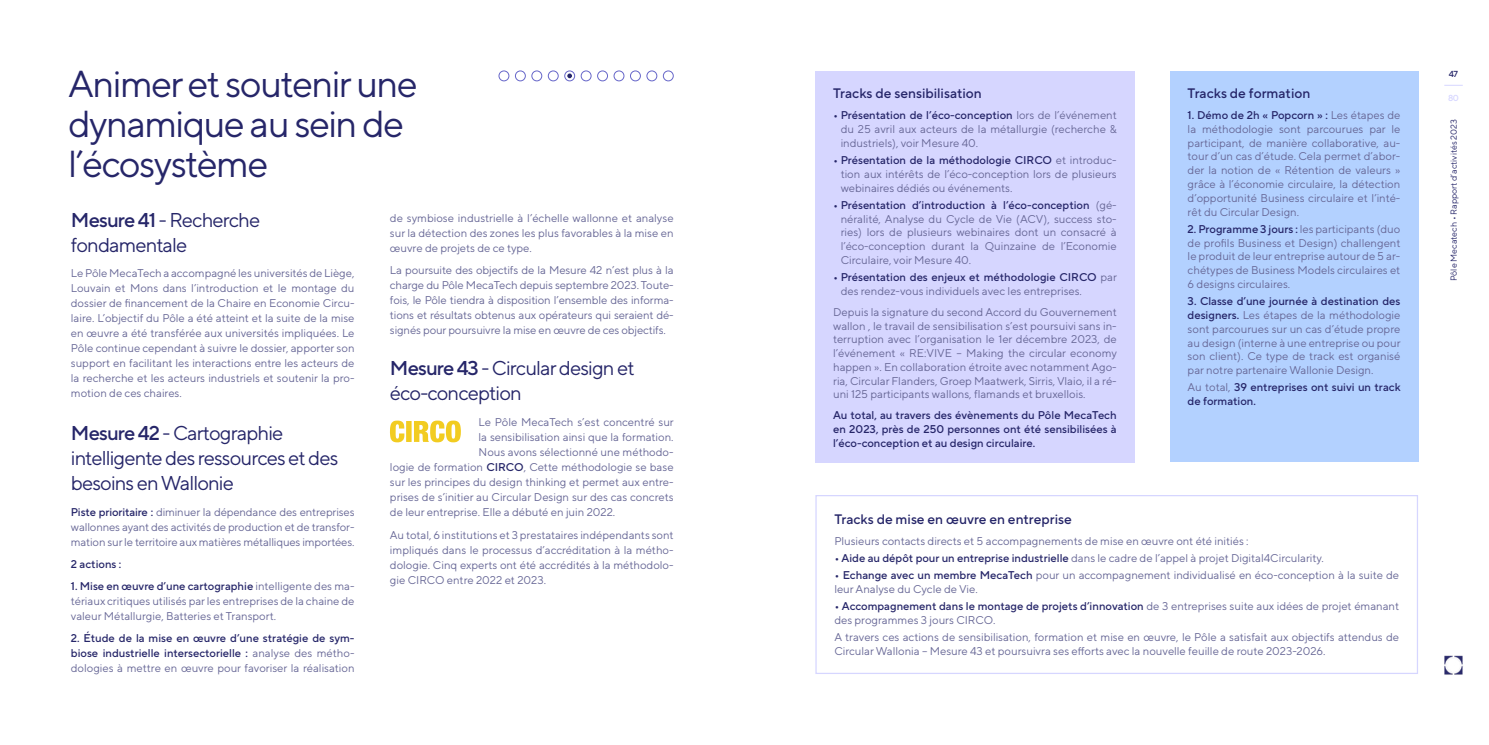
<style>
.page{position:relative;width:1489px;height:745px;background:#fff}
.page>*{position:absolute;margin:0;border:0;box-sizing:border-box;transform-origin:0 0}
.t1{font:37.5px/40px "TT Norms Pro";letter-spacing:-.04em;color:#262669}
.t2{font:20px/25px "TT Norms Pro";letter-spacing:-.04em;color:#262669}
.t3{font:500 13.75px "TT Norms Pro";color:#262669}
.t4{font:11.25px/13.8px "TT Norms Pro";color:#676796;text-align:justify}
.t5{font:500 11.25px/13.8px "TT Norms Pro";color:#262669;text-align:justify}
.t6{font:8.75px "TT Norms Pro";color:#262669}
.t7{font:500 8.75px "TT Norms Pro";color:#262669}
.t8{font:500 8.75px "TT Norms Pro";color:#d6d6ff}
.s1{font-weight:500}
.s2{font-weight:500;color:#262669}
.s3{font-weight:400;color:#676796}
</style>
<div class="page">
<svg style="left:1444px;top:85px;width:18px;height:1px"></svg>
<img style="left:1444px;top:655px;width:19px;height:20px">
<svg style="left:390px;top:420px;width:71px;height:22px"></svg>
<div style="left:815px;top:71px;width:319px;height:391px;background:#d6d6ff"></div>
<div style="left:1169px;top:71px;width:248px;height:390px;background:#b3d1ff"></div>
<div style="left:815px;top:494px;width:602px;height:179px;border:1px solid #d6d6ff"></div>
<div style="left:548px;top:71px;width:10px;height:10px;border:1px solid #6666c9;border-radius:50%"></div>
<div style="left:613px;top:71px;width:11px;height:10px;border:1px solid #6666c9;border-radius:50%"></div>
<div style="left:531px;top:71px;width:11px;height:10px;border:1px solid #6666c9;border-radius:50%"></div>
<div style="left:515px;top:71px;width:10px;height:10px;border:1px solid #6666c9;border-radius:50%"></div>
<div style="left:498px;top:71px;width:11px;height:10px;border:1px solid #6666c9;border-radius:50%"></div>
<div style="left:663px;top:71px;width:10px;height:10px;border:1px solid #6666c9;border-radius:50%"></div>
<div style="left:581px;top:71px;width:10px;height:10px;border:1px solid #6666c9;border-radius:50%"></div>
<div style="left:630px;top:71px;width:10px;height:10px;border:1px solid #6666c9;border-radius:50%"></div>
<div style="left:597px;top:71px;width:11px;height:10px;border:1px solid #6666c9;border-radius:50%"></div>
<div style="left:646px;top:71px;width:11px;height:10px;border:1px solid #6666c9;border-radius:50%"></div>
<div style="left:564px;top:71px;width:11px;height:10px;border:1px solid #6666c9;border-radius:50%"></div>
<svg style="left:567px;top:73px;width:5px;height:5px"></svg>
<h1 class="t1" style="left:68px;top:63px;width:351px">Animer et soutenir une dynamique au sein de l’écosystème</h1>
<h2 class="t2" style="left:71px;top:206px;width:191px"><span class="s1">Mesure 41</span> - Recherche fondamentale</h2>
<p class="t4" style="left:71px;top:265px;width:285px;line-height:15px">Le Pôle MecaTech a accompagné les universités de Liège, Louvain et Mons dans l’introduction et le montage du dossier de financement de la Chaire en Economie Circu&shy;laire. L’objectif du Pôle a été atteint et la suite de la mise en œuvre a été transférée aux universités impliquées. Le Pôle continue cependant à suivre le dossier, apporter son support en facilitant les interactions entre les acteurs de la recherche et les acteurs industriels et soutenir la pro&shy;motion de ces chaires.</p>
<h2 class="t2" style="left:71px;top:420px;width:269px"><span class="s1">Mesure 42</span> - Cartographie intelligente des ressources et des besoins en Wallonie</h2>
<p class="t4" style="left:71px;top:503px;width:285px;line-height:15px"><span class="s2">Piste prioritaire :</span> diminuer la dépendance des entreprises wallonnes ayant des activités de production et de transfor&shy;mation sur le territoire aux matières métalliques importées.</p>
<p class="t5" style="left:71px;top:556px;width:52px">2 actions :</p>
<p class="t4" style="left:71px;top:578px;width:285px;line-height:15px"><span class="s2">1. Mise en œuvre d’une cartographie</span> intelligente des ma&shy;tériaux critiques utilisés par les entreprises de la chaine de valeur Métallurgie, Batteries et Transport.</p>
<p class="t5" style="left:71px;top:630px;width:285px;line-height:15px">2. Étude de la mise en œuvre d’une stratégie de sym&shy;biose industrielle intersectorielle : <span class="s3">analyse des métho&shy;dologies à mettre en œuvre pour favoriser la réalisation</span></p>
<p class="t4" style="left:390px;top:210px;width:285px;line-height:15px">de symbiose industrielle à l’échelle wallonne et analyse sur la détection des zones les plus favorables à la mise en œuvre de projets de ce type.</p>
<p class="t4" style="left:390px;top:262px;width:285px;line-height:15px">La poursuite des objectifs de la Mesure 42 n’est plus à la charge du Pôle MecaTech depuis septembre 2023. Toute&shy;fois, le Pôle tiendra à disposition l’ensemble des informa&shy;tions et résultats obtenus aux opérateurs qui seraient dé&shy;signés pour poursuivre la mise en œuvre de ces objectifs.</p>
<h2 class="t2" style="left:390px;top:354px;width:246px"><span class="s1">Mesure 43</span> - Circular design et éco-conception</h2>
<p class="t4" style="left:478px;top:415px;width:197px">Le Pôle MecaTech s’est concentré sur</p>
<p class="t4" style="left:478px;top:430px;width:196px">la sensibilisation ainsi que la formation.</p>
<p class="t4" style="left:478px;top:445px;width:196px">Nous avons sélectionné une méthodo-</p>
<p class="t4" style="left:390px;top:460px;width:285px">logie de formation <span class="s2">CIRCO</span>, Cette méthodologie se base</p>
<p class="t4" style="left:390px;top:475px;width:285px">sur les principes du design thinking et permet aux entre-</p>
<p class="t4" style="left:390px;top:490px;width:285px">prises de s’initier au Circular Design sur des cas concrets</p>
<p class="t4" style="left:390px;top:505px;width:227px">de leur entreprise. Elle a débuté en juin 2022.</p>
<p class="t4" style="left:390px;top:526px;width:285px;line-height:15px">Au total, 6 institutions et 3 prestataires indépendants sont impliqués dans le processus d’accréditation à la métho&shy;dologie. Cinq experts ont été accrédités à la méthodolo&shy;gie CIRCO entre 2022 et 2023.</p>
<p class="t3" style="left:833px;top:84px;width:150px">Tracks de sensibilisation</p>
<p class="t4" style="left:840px;top:108px;width:277px;text-indent:-8px"><span class="s2">• Présentation de l’éco-conception</span> lors de l’événement du 25 avril aux acteurs de la métallurgie (recherche &amp; industriels), voir Mesure 40.</p>
<p class="t4" style="left:840px;top:153px;width:277px;text-indent:-8px"><span class="s2">• Présentation de la méthodologie CIRCO</span> et introduc&shy;tion aux intérêts de l’éco-conception lors de plusieurs webinaires dédiés ou événements.</p>
<p class="t4" style="left:840px;top:197px;width:277px;text-indent:-8px"><span class="s2">• Présentation d’introduction à l’éco-conception</span> (gé&shy;néralité, Analyse du Cycle de Vie (ACV), success sto&shy;ries) lors de plusieurs webinaires dont un consacré à l’éco-conception durant la Quinzaine de l’Economie Circulaire, voir Mesure 40.</p>
<p class="t4" style="left:840px;top:270px;width:278px;text-indent:-8px"><span class="s2">• Présentation des enjeux et méthodologie CIRCO</span> par des rendez-vous individuels avec les entreprises.</p>
<p class="t4" style="left:833px;top:304px;width:285px">Depuis la signature du second Accord du Gouvernement wallon , le travail de sensibilisation s’est poursuivi sans in&shy;terruption avec l’organisation le 1er décembre 2023, de l’événement « RE:VIVE – Making the circular economy happen ». En collaboration étroite avec notamment Ago&shy;ria, Circular Flanders, Groep Maatwerk, Sirris, Vlaio, il a ré&shy;uni 125 participants wallons, flamands et bruxellois.</p>
<p class="t5" style="left:833px;top:408px;width:285px">Au total, au travers des évènements du Pôle MecaTech en 2023, près de 250 personnes ont été sensibilisées à l’éco-conception et au design circulaire.</p>
<p class="t3" style="left:1187px;top:84px;width:124px">Tracks de formation</p>
<p class="t4" style="left:1187px;top:108px;width:214px"><span class="s2">1. Démo de 2h « Popcorn » :</span> Les étapes de la méthodologie sont parcourues par le participant, de manière collaborative, au&shy;tour d’un cas d’étude. Cela permet d’abor&shy;der la notion de « Rétention de valeurs » grâce à l’économie circulaire, la détection d’opportunité Business circulaire et l’inté&shy;rêt du Circular Design.</p>
<p class="t4" style="left:1187px;top:221px;width:214px"><span class="s2">2. Programme 3 jours :</span> les participants (duo de profils Business et Design) challengent le produit de leur entreprise autour de 5 ar&shy;chétypes de Business Models circulaires et 6 designs circulaires.</p>
<p class="t4" style="left:1187px;top:294px;width:214px"><span class="s2">3. Classe d’une journée à destination des designers.</span> Les étapes de la méthodologie sont parcourues sur un cas d’étude propre au design (interne à une entreprise ou pour son client). Ce type de track est organisé par notre partenaire Wallonie Design.</p>
<p class="t5" style="left:1187px;top:380px;width:214px"><span class="s3">Au total,</span> 39 entreprises ont suivi un track de formation.</p>
<p class="t3" style="left:834px;top:509px;width:239px">Tracks de mise en œuvre en entreprise</p>
<p class="t4" style="left:834px;top:533px;width:416px">Plusieurs contacts directs et 5 accompagnements de mise en œuvre ont été initiés :</p>
<p class="t4" style="left:834px;top:550px;width:491px"><span class="s2">• Aide au dépôt pour un entreprise industrielle</span> dans le cadre de l’appel à projet Digital4Circularity.</p>
<p class="t4" style="left:834px;top:567px;width:566px"><span class="s2">• Echange avec un membre MecaTech</span> pour un accompagnement individualisé en éco-conception à la suite de leur Analyse du Cycle de Vie.</p>
<p class="t4" style="left:834px;top:598px;width:566px"><span class="s2">• Accompagnement dans le montage de projets d’innovation</span> de 3 entreprises suite aux idées de projet émanant des programmes 3 jours CIRCO.</p>
<p class="t4" style="left:834px;top:629px;width:566px">A travers ces actions de sensibilisation, formation et mise en œuvre, le Pôle a satisfait aux objectifs attendus de<br>Circular Wallonia – Mesure 43 et poursuivra ses efforts avec la nouvelle feuille de route 2023-2026.</p>
<p class="t7" style="left:1448px;top:68px;width:11px">47</p>
<p class="t8" style="left:1447px;top:93px;width:12px">80</p>
<p class="t6" style="left:1447px;top:281px;width:163px;rotate:-90deg">Pôle Mecatech • Rapport d’activités 2023</p>
</div>
